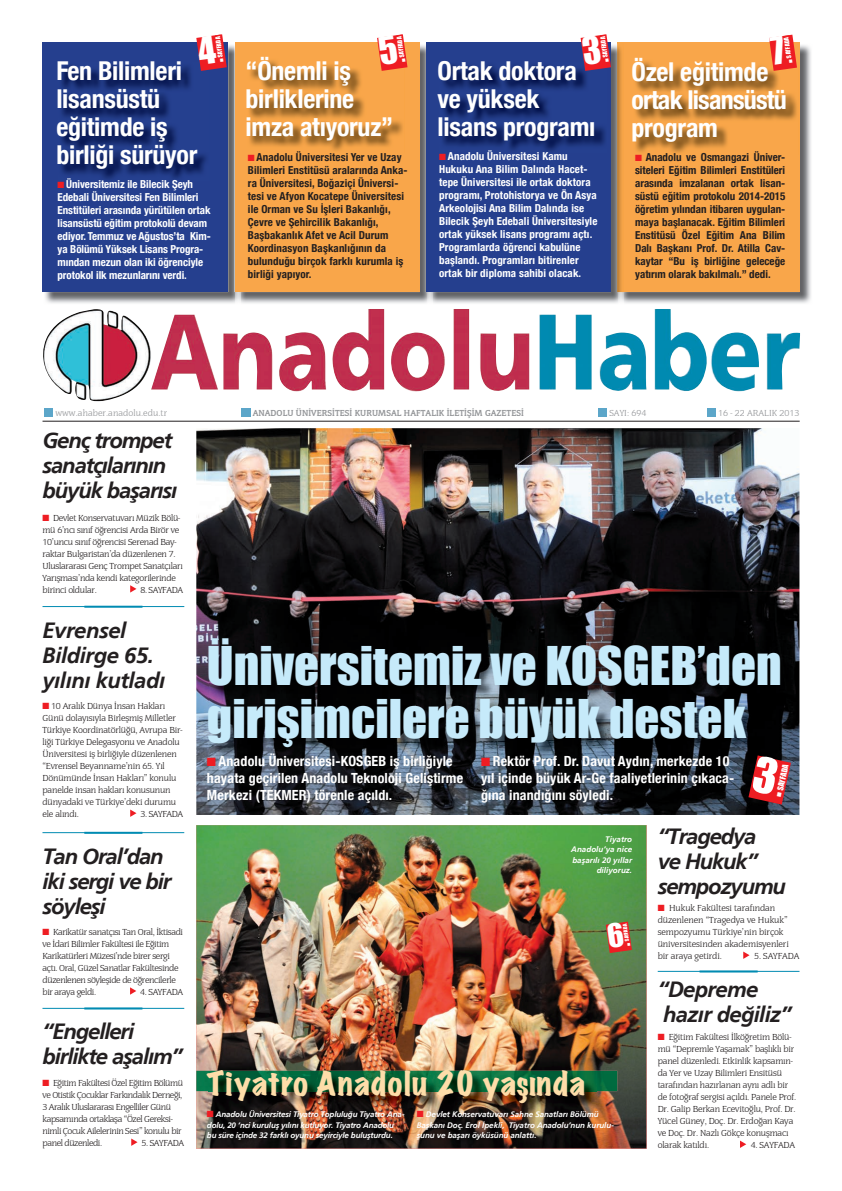
<style>
.page{position:relative;width:842px;height:1191px;background:#fff}
.page>*{position:absolute;margin:0;border:0;box-sizing:border-box;transform-origin:0 0}
.t1{font:49px/53px "Impact";color:#c6eafa}
.t2{font:expanded 30px "Marker Felt";letter-spacing:.04em;color:#fedda9}
.t3{font:700 condensed 26px/28px "Helvetica Neue";letter-spacing:-.01em;color:#fff}
.t4{font:italic 700 22px/25px "Frutiger";letter-spacing:-.05em;color:#231f20}
.t5{font:italic 700 22px/25px "Frutiger";letter-spacing:-.02em;color:#231f20}
.t6{font:italic 700 22px/25px "Frutiger";letter-spacing:-.03em;color:#231f20}
.t7{font:700 condensed 18px/22px "Helvetica Neue";color:#fff}
.t8{font:700 condensed 14px/17px "Helvetica Neue";letter-spacing:.01em;color:#fff}
.t9{font:700 condensed 11px/13px "Helvetica Neue";letter-spacing:.01em;color:#231f20}
.t10{font:700 condensed 11px/13px "Helvetica Neue";letter-spacing:.01em;color:#fff}
.t11{font:300 9px/12px "Congress";letter-spacing:-.02em;color:#231f20}
.t12{font:300 9px/12px "Congress";letter-spacing:-.04em;color:#231f20}
.t13{font:300 9px/12px "Congress";letter-spacing:-.045em;color:#231f20}
.t14{font:700 9px "Congress";letter-spacing:.005em;color:#939598}
.t15{font:300 9px "Congress";letter-spacing:.005em;color:#939598}
.t16{font:italic 700 8px/10.5px "Frutiger";letter-spacing:-.01em;color:#fff}
.t17{font:7.8px "Impact";color:#fff}
.t18{font:6px "Impact";color:#fff}
.t19{font:5.2px "Impact";color:#fff}
.s1{color:#ee1d23}
</style>
<div class="page">
<hr style="left:43px;top:421px;width:757px;height:1px;background:#231f20">
<img style="left:43px;top:309px;width:716px;height:93px">
<svg style="left:44px;top:408px;width:9px;height:9px"></svg>
<svg style="left:242px;top:408px;width:8px;height:9px"></svg>
<svg style="left:598px;top:408px;width:9px;height:9px"></svg>
<svg style="left:707px;top:408px;width:9px;height:9px"></svg>
<hr style="left:43px;top:606px;width:141px;height:1px;background:#008bb2">
<hr style="left:84px;top:605px;width:58px;height:2px;background:#008bb2">
<svg style="left:740px;top:1140px;width:6px;height:8px"></svg>
<img style="left:45px;top:44px;width:766px;height:259px">
<div style="left:43px;top:43px;width:185px;height:249px;background:#253f8e"></div>
<div style="left:617px;top:43px;width:182px;height:249px;background:#f9a64a"></div>
<img style="left:61px;top:65px;width:145px;height:114px">
<svg style="left:130px;top:585px;width:6px;height:7px"></svg>
<hr style="left:42px;top:832px;width:142px;height:1px;background:#008bb2">
<hr style="left:84px;top:831px;width:58px;height:2px;background:#008bb2">
<svg style="left:130px;top:987px;width:6px;height:7px"></svg>
<hr style="left:42px;top:1008px;width:142px;height:1px;background:#008bb2">
<hr style="left:84px;top:1007px;width:58px;height:2px;background:#008bb2">
<svg style="left:131px;top:1138px;width:7px;height:7px"></svg>
<img style="left:196px;top:825px;width:450px;height:323px">
<img style="left:196px;top:1070px;width:421px;height:21px">
<img style="left:209px;top:1071px;width:388px;height:44px">
<svg style="left:236px;top:292px;width:5px;height:11px"></svg>
<div style="left:235px;top:43px;width:185px;height:249px;background:#f9a64a"></div>
<svg style="left:619px;top:292px;width:5px;height:11px"></svg>
<img style="left:617px;top:44px;width:5px;height:248px">
<svg style="left:427px;top:292px;width:5px;height:11px"></svg>
<div style="left:426px;top:43px;width:185px;height:249px;background:#253f8e"></div>
<img style="left:249px;top:60px;width:154px;height:91px">
<img style="left:442px;top:64px;width:163px;height:87px">
<img style="left:635px;top:61px;width:162px;height:92px">
<svg style="left:743px;top:951px;width:6px;height:8px"></svg>
<img style="left:196px;top:428px;width:603px;height:387px">
<img style="left:210px;top:640px;width:583px;height:120px">
<hr style="left:658px;top:971px;width:141px;height:1px;background:#008bb2">
<hr style="left:699px;top:970px;width:59px;height:2px;background:#008bb2">
<svg style="left:130px;top:809px;width:6px;height:8px"></svg>
<svg style="left:196px;top:34px;width:31px;height:37px"></svg>
<svg style="left:606px;top:921px;width:26px;height:32px"></svg>
<svg style="left:748px;top:755px;width:43px;height:49px;background:#ad1f25"></svg>
<svg style="left:377px;top:34px;width:30px;height:37px"></svg>
<svg style="left:581px;top:34px;width:30px;height:37px"></svg>
<svg style="left:769px;top:35px;width:28px;height:36px"></svg>
<h3 class="t3" style="left:56px;top:55px;width:143px">Fen Bilimleri lisansüstü eğitimde iş birliği sürüyor</h3>
<p class="t18" style="left:216px;top:58px;width:22px;rotate:-98deg">SAYFADA</p>
<p class="t10" style="left:58px;top:177px;width:155px"><span class="s1">■</span> Üniversitemiz ile Bilecik Şeyh Edebali Üniversitesi Fen Bilimleri Enstitüleri arasında yürütülen ortak lisansüstü eğitim protokolü devam ediyor. Temmuz ve Ağustos’ta Kim&shy;ya Bölümü Yüksek Lisans Progra&shy;mından mezun olan iki öğrenciyle protokol ilk mezunlarını verdi.</p>
<p class="t18" style="left:397px;top:58px;width:22px;rotate:-98deg">SAYFADA</p>
<p class="t18" style="left:601px;top:58px;width:22px;rotate:-98deg">SAYFADA</p>
<p class="t18" style="left:784px;top:59px;width:22px;rotate:-98deg">SAYFADA</p>
<h3 class="t7" style="left:636px;top:50px;width:137px">“Öğretmenlerin kutsal bir rolü var”</h3>
<h3 class="t3" style="left:246px;top:55px;width:149px">“Önemli iş birliklerine imza atıyoruz”</h3>
<h3 class="t3" style="left:438px;top:55px;width:159px">Ortak doktora ve yüksek lisans programı</h3>
<h3 class="t3" style="left:631px;top:56px;width:157px">Özel eğitimde ortak lisansüstü program</h3>
<p class="t9" style="left:248px;top:150px;width:161px"><span class="s1">■</span> Anadolu Üniversitesi Yer ve Uzay<br>Bilimleri Enstitüsü aralarında Anka&shy;ra Üniversitesi, Boğaziçi Üniversi&shy;tesi ve Afyon Kocatepe Üniversitesi ile Orman ve Su İşleri Bakanlığı,<br>Çevre ve Şehircilik Bakanlığı,<br>Başbakanlık Afet ve Acil Durum<br>Koordinasyon Başkanlığının da bulunduğu birçok farklı kurumla iş birliği yapıyor.</p>
<p class="t10" style="left:439px;top:149px;width:160px"><span class="s1">■</span> Anadolu Üniversitesi Kamu Hukuku Ana Bilim Dalında Hacet&shy;tepe Üniversitesi ile ortak doktora programı, Protohistorya ve Ön Asya Arkeolojisi Ana Bilim Dalında ise Bilecik Şeyh Edebali Üniversitesiyle ortak yüksek lisans programı açtı.<br>Programlarda öğrenci kabulüne başlandı. Programları bitirenler ortak bir diploma sahibi olacak.</p>
<p class="t9" style="left:635px;top:150px;width:152px;text-align:justify"><span class="s1">■</span> Anadolu ve Osmangazi Üniver&shy;siteleri Eğitim Bilimleri Enstitüleri arasında imzalanan ortak lisan&shy;süstü eğitim protokolu 2014-2015 öğretim yılından itibaren uygulan&shy;maya başlanacak. Eğitim Bilimleri Enstitüsü Özel Eğitim Ana Bilim Dalı Başkanı Prof. Dr. Atilla Cav&shy;kaytar “Bu iş birliğine geleceğe yatırım olarak bakılmalı.” dedi.</p>
<p class="t15" style="left:55px;top:407px;width:113px">www.ahaber.anadolu.edu.tr</p>
<p class="t14" style="left:253px;top:407px;width:273px">ANADOLU ÜNİVERSİTESİ KURUMSAL HAFTALIK İLETİŞİM GAZETESİ</p>
<p class="t15" style="left:609px;top:407px;width:39px">SAYI: 694</p>
<p class="t15" style="left:718px;top:407px;width:83px">16 - 22 ARALIK 2013</p>
<h3 class="t4" style="left:43px;top:427px;width:136px">Genç trompet sanatçılarının büyük başarısı</h3>
<p class="t11" style="left:43px;top:511px;width:142px"><span class="s1">■</span> Devlet Konservatuvarı Müzik Bölü&shy;mü 6’ncı sınıf öğrencisi Arda Birör ve 10’uncu sınıf öğrencisi Serenad Bay&shy;raktar Bulgaristan’da düzenlenen 7.<br>Uluslararası Genç Trompet Sanatçıları Yarışması’nda kendi kategorilerinde birinci oldular.</p>
<p class="t12" style="left:140px;top:583px;width:44px">8. SAYFADA</p>
<h3 class="t5" style="left:43px;top:618px;width:124px">Evrensel<br>Bildirge 65. yılını kutladı</h3>
<p class="t11" style="left:43px;top:700px;width:141px"><span class="s1">■</span> 10 Aralık Dünya İnsan Hakları Günü dolayısıyla Birleşmiş Milletler Türkiye Koordinatörlüğü, Avrupa Bir&shy;liği Türkiye Delegasyonu ve Anadolu Üniversitesi iş birliğiyle düzenlenen “Evrensel Beyanname’nin 65. Yıl Dönümünde İnsan Hakları” konulu panelde insan hakları konusunun dünyadaki ve Türkiye’deki durumu ele alındı.</p>
<p class="t12" style="left:140px;top:808px;width:44px">3. SAYFADA</p>
<h3 class="t4" style="left:43px;top:843px;width:131px">Tan Oral’dan iki sergi ve bir söyleşi</h3>
<p class="t12" style="left:43px;top:925px;width:142px"><span class="s1">■</span> Karikatür sanatçısı Tan Oral, İktisadi ve İdari Bilimler Fakültesi ile Eğitim Karikatürleri Müzesi’nde birer sergi açtı. Oral, Güzel Sanatlar Fakültesinde düzenlenen söyleşide de öğrencilerle bir araya geldi.</p>
<p class="t12" style="left:140px;top:985px;width:44px">4. SAYFADA</p>
<h3 class="t4" style="left:43px;top:1018px;width:142px">“Engelleri birlikte aşalım”</h3>
<p class="t13" style="left:43px;top:1076px;width:142px"><span class="s1">■</span> Eğitim Fakültesi Özel Eğitim Bölümü ve Otistik Çocuklar Farkındalık Derneği, 3 Aralık Uluslararası Engelliler Günü kapsamında ortaklaşa “Özel Gereksi&shy;nimli Çocuk Ailelerinin Sesi” konulu bir panel düzenledi.</p>
<p class="t12" style="left:141px;top:1136px;width:44px">5. SAYFADA</p>
<h1 class="t1" style="left:207px;top:638px;width:576px">Üniversitemiz ve KOSGEB’den girişimcilere büyük destek</h1>
<h3 class="t8" style="left:207px;top:751px;width:258px"><span class="s1">■</span> Anadolu Üniversitesi-KOSGEB iş birliğiyle hayata geçirilen Anadolu Teknoloji Geliştirme<br>Merkezi (TEKMER) törenle açıldı.</h3>
<h3 class="t8" style="left:481px;top:751px;width:255px"><span class="s1">■</span> Rektör Prof. Dr. Davut Aydın, merkezde 10 yıl içinde büyük Ar-Ge faaliyetlerinin çıkaca&shy;ğına inandığını söyledi.</h3>
<p class="t17" style="left:774px;top:789px;width:28px;rotate:-78deg">SAYFADA</p>
<p class="t16" style="left:571px;top:833px;width:63px;text-align:right">Tiyatro<br>Anadolu’ya nice başarılı 20 yıllar diliyoruz.</p>
<p class="t19" style="left:623px;top:942px;width:19px;rotate:-98deg">SAYFADA</p>
<h2 class="t2" style="left:207px;top:1060px;width:380px">Tiyatro Anadolu 20 yaşında</h2>
<p class="t16" style="left:207px;top:1109px;width:199px"><span class="s1">■</span> Anadolu Üniversitesi Tiyatro Topluluğu Tiyatro Ana&shy;dolu, 20 ‘nci kuruluş yılını kutluyor. Tiyatro Anadolu bu süre içinde 32 farklı oyunu seyirciyle buluşturdu.</p>
<p class="t16" style="left:417px;top:1109px;width:199px"><span class="s1">■</span> Devlet Konservatuvarı Sahne Sanatları Bölümü<br>Başkanı Doç. Erol İpekli, Tiyatro Anadolu’nun kurulu&shy;şunu ve başarı öyküsünü anlattı.</p>
<h3 class="t4" style="left:658px;top:823px;width:130px">“Tragedya<br>ve Hukuk” sempozyumu</h3>
<p class="t11" style="left:658px;top:902px;width:133px"><span class="s1">■</span> Hukuk Fakültesi tarafından düzenlenen “Tragedya ve Hukuk” sempozyumu Türkiye’nin birçok üniversitesinden akademisyenleri bir araya getirdi.</p>
<p class="t11" style="left:754px;top:950px;width:47px">5. SAYFADA</p>
<h3 class="t6" style="left:658px;top:976px;width:135px">“Depreme hazır değiliz”</h3>
<p class="t11" style="left:658px;top:1031px;width:140px"><span class="s1">■</span> Eğitim Fakültesi İlköğretim Bölü&shy;mü “Depremle Yaşamak” başlıklı bir panel düzenledi. Etkinlik kapsamın&shy;da Yer ve Uzay Bilimleri Ensitüsü tarafından hazırlanan aynı adlı bir de fotoğraf sergisi açıldı. Panele Prof.<br>Dr. Galip Berkan Ecevitoğlu, Prof. Dr.<br>Yücel Güney, Doç. Dr. Erdoğan Kaya ve Doç. Dr. Nazlı Gökçe konuşmacı olarak katıldı.</p>
<p class="t11" style="left:751px;top:1139px;width:46px">4. SAYFADA</p>
</div>
